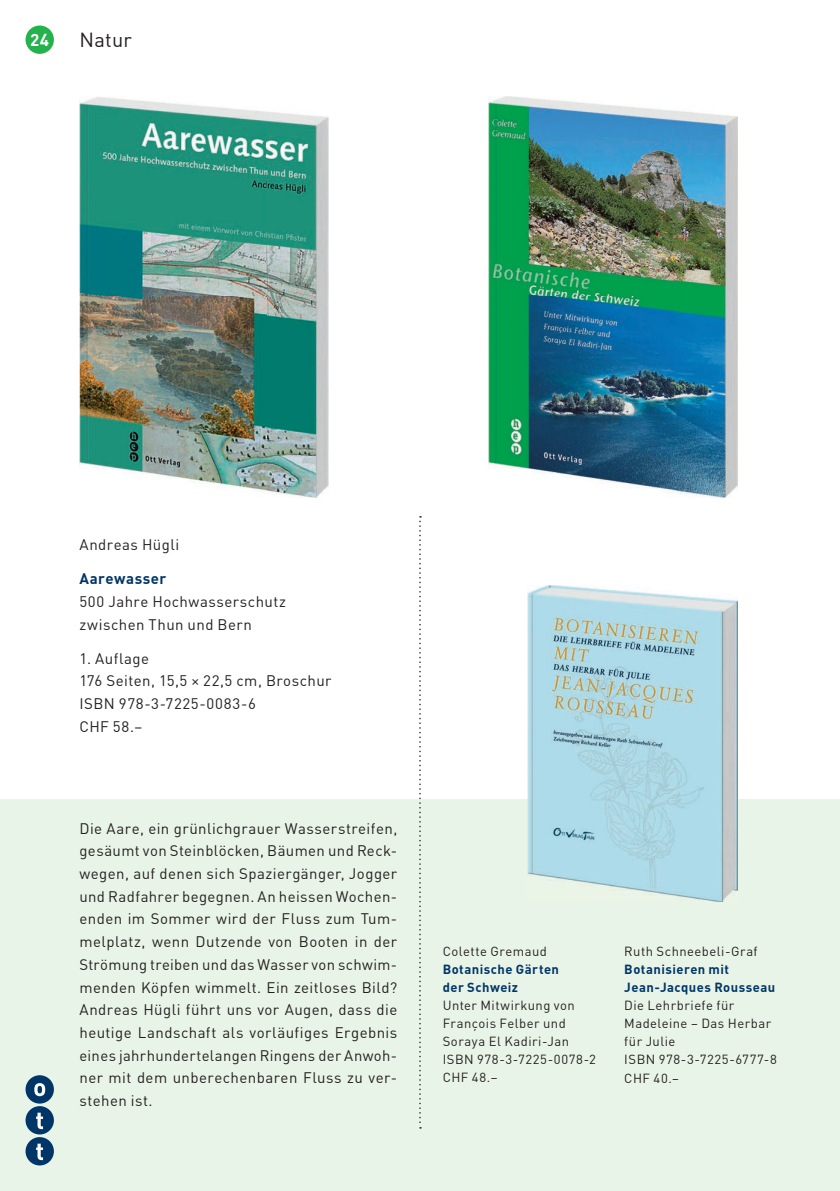
<style>
.page{position:relative;width:840px;height:1191px;background:#fff}
.page>*{position:absolute;margin:0;border:0;box-sizing:border-box;transform-origin:0 0}
.t1{font:20px "DIN";letter-spacing:.015em;color:#231f20}
.t2{font:700 17px "DIN";color:#fff}
.t3{font:15px/22.6px "DIN";letter-spacing:.03em;color:#231f20}
.t4{font:700 15px "DIN";letter-spacing:.03em;color:#003667}
.t5{font:13px/18px "DIN";letter-spacing:.035em;color:#231f20}
.t6{font:700 13px/18px "DIN";letter-spacing:.035em;color:#003667}
</style>
<div class="page">
<div style="left:0;top:799px;width:839px;height:392px;background:#e9f4e8"></div>
<div style="left:26px;top:26px;width:28px;height:28px;background:#23b24b;border-radius:50%"></div>
<div style="left:26px;top:1075px;width:28px;height:28px;background:#003667;border-radius:50%"></div>
<svg style="left:34px;top:1083px;width:11px;height:13px"></svg>
<div style="left:26px;top:1137px;width:28px;height:28px;background:#003667;border-radius:50%"></div>
<svg style="left:36px;top:1143px;width:7px;height:17px"></svg>
<div style="left:26px;top:1106px;width:28px;height:28px;background:#003667;border-radius:50%"></div>
<svg style="left:36px;top:1112px;width:7px;height:17px"></svg>
<img style="left:488px;top:96px;width:249px;height:401px">
<img style="left:527px;top:585px;width:210px;height:316px">
<svg style="left:419px;top:516px;width:2px;height:612px"></svg>
<img style="left:79px;top:97px;width:249px;height:400px">
<p class="t2" style="left:30px;top:28px;width:20px">24</p>
<h1 class="t1" style="left:79px;top:27px;width:54px">Natur</h1>
<p class="t3" style="left:79px;top:533px;width:101px">Andreas Hügli</p>
<p class="t4" style="left:79px;top:569px;width:88px">Aarewasser</p>
<p class="t3" style="left:79px;top:590px;width:208px">500 Jahre Hochwasserschutz zwischen Thun und Bern</p>
<p class="t3" style="left:79px;top:646px;width:253px">1. Auflage<br>176 Seiten, 15,5 × 22,5 cm, Broschur<br>ISBN 978-3-7225-0083-6<br>CHF 58.–</p>
<p class="t3" style="left:79px;top:816px;width:319px;text-align:justify">Die Aare, ein grünlichgrauer Wasserstreifen, gesäumt von Steinblöcken, Bäumen und Reck&shy;wegen, auf denen sich Spaziergänger, Jogger und Radfahrer begegnen. An heissen Wochen&shy;enden im Sommer wird der Fluss zum Tum&shy;melplatz, wenn Dutzende von Booten in der Strömung treiben und das Wasser von schwim&shy;menden Köpfen wimmelt. Ein zeitloses Bild?<br>Andreas Hügli führt uns vor Augen, dass die heutige Landschaft als vorläufiges Ergebnis eines jahrhundertelangen Ringens der Anwoh&shy;ner mit dem unberechenbaren Fluss zu ver&shy;stehen ist.</p>
<p class="t5" style="left:442px;top:942px;width:106px">Colette Gremaud</p>
<p class="t6" style="left:442px;top:960px;width:118px">Botanische Gärten der Schweiz</p>
<p class="t5" style="left:442px;top:996px;width:155px">Unter Mitwirkung von<br>François Felber und<br>Soraya El Kadiri-Jan<br>ISBN 978-3-7225-0078-2<br>CHF 48.–</p>
<p class="t5" style="left:624px;top:942px;width:135px">Ruth Schneebeli-Graf</p>
<p class="t6" style="left:624px;top:960px;width:152px">Botanisieren mit<br>Jean-Jacques Rousseau</p>
<p class="t5" style="left:624px;top:996px;width:154px">Die Lehrbriefe für<br>Madeleine – Das Herbar für Julie<br>ISBN 978-3-7225-6777-8<br>CHF 40.–</p>
</div>
